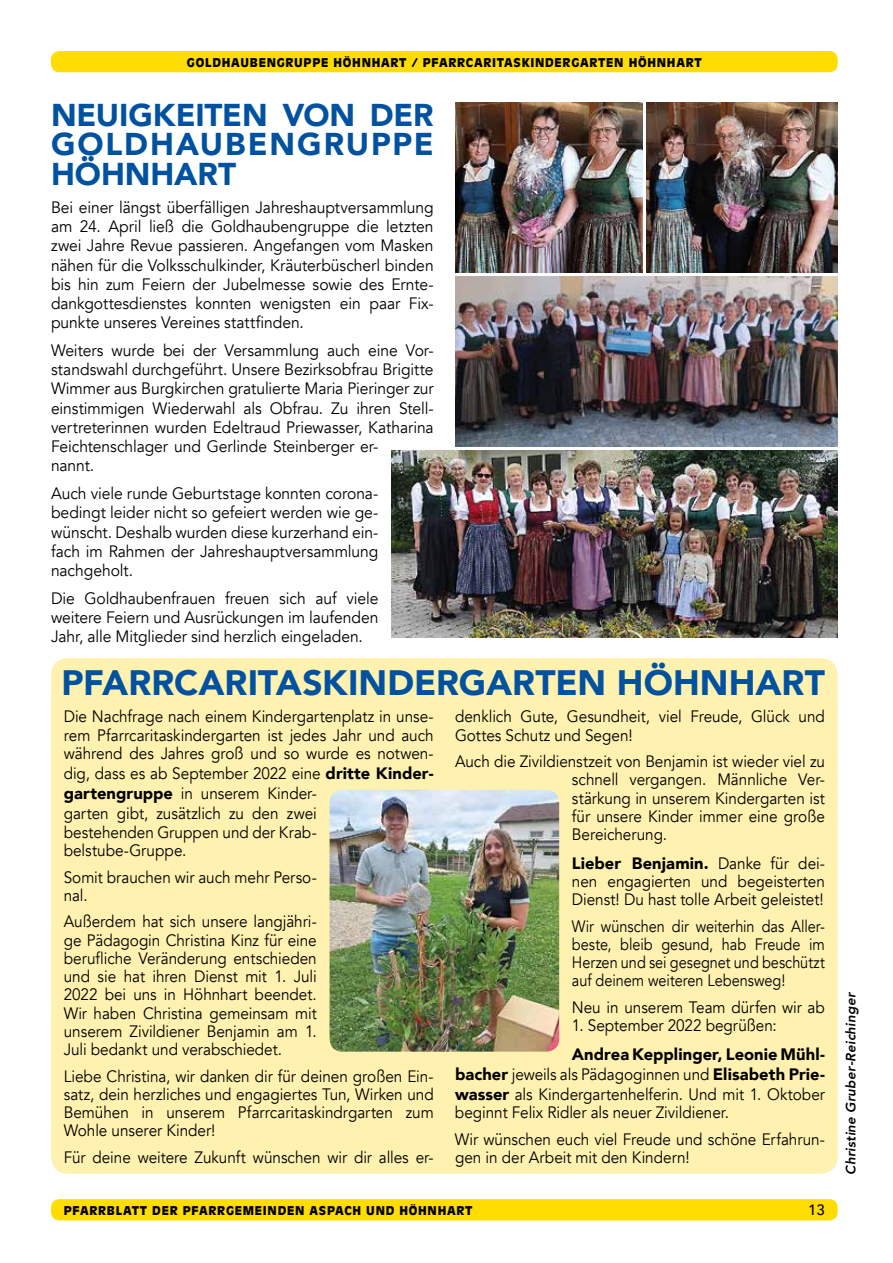
<style>
.page{position:relative;width:893px;height:1263px;background:#fff}
.page>*{position:absolute;margin:0;border:0;box-sizing:border-box;transform-origin:0 0}
.t1{font:900 35.25px "Avenir";color:#0052a1}
.t2{font:900 31.5px/29.7px "Avenir";color:#0052a1;text-align:justify}
.t3{font:16.5px/18.1px "Avenir";letter-spacing:-.005em;color:#000;text-align:justify;scale:.93 1}
.t4{font:16.5px/19.2px "Avenir";letter-spacing:-.005em;color:#000;text-align:justify;scale:.95 1}
.t5{font:16.5px/18.1px "Avenir";letter-spacing:-.005em;color:#000;text-align:justify;scale:.88 1}
.t6{font:500 15px "Avenir";color:#000}
.t7{font:italic 800 13.5px "Avenir";letter-spacing:.015em;color:#000}
.t8{font:900 12px "Antique Olive Std";letter-spacing:.06em;color:#000}
.s1{font-weight:900}
</style>
<div class="page">
<div style="left:51px;top:1199px;width:787px;height:21px;background:#fd0;border-radius:9px"></div>
<div style="left:51px;top:658px;width:787px;height:516px;background:#fff1b0;border-radius:17px"></div>
<div style="left:51px;top:51px;width:787px;height:21px;background:#fd0;border-radius:9px"></div>
<img style="left:646px;top:102px;width:192px;height:170px">
<img style="left:455px;top:276px;width:383px;height:170px">
<img style="left:455px;top:102px;width:187px;height:170px">
<img style="left:391px;top:451px;width:447px;height:187px">
<img style="left:330px;top:790px;width:229px;height:262px">
<p class="t8" style="left:187px;top:55px;width:516px">GOLDHAUBENGRUPPE HÖHNHART / PFARRCARITASKINDERGARTEN HÖHNHART</p>
<h2 class="t2" style="left:51px;top:99px;width:384px">NEUIGKEITEN VON DER GOLDHAUBENGRUPPE HÖHNHART</h2>
<p class="t4" style="left:51px;top:198px;width:404px">Bei einer längst überfälligen Jahreshauptversammlung am 24. April ließ die Goldhaubengruppe die letzten zwei Jahre Revue passieren. Angefangen vom Masken nähen für die Volksschulkinder, Kräuterbüscherl binden bis hin zum Feiern der Jubelmesse sowie des Ernte&shy;dankgottesdienstes konnten wenigsten ein paar Fix&shy;punkte unseres Vereines stattfinden.</p>
<p class="t4" style="left:51px;top:341px;width:404px;text-align:left">Weiters wurde bei der Versammlung auch eine Vor&shy;standswahl durchgeführt. Unsere Bezirksobfrau Brigitte Wimmer aus Burgkirchen gratulierte Maria Pieringer zur einstimmigen Wiederwahl als Obfrau. Zu ihren Stell&shy;vertreterinnen wurden Edeltraud Priewasser, Katharina Feichtenschlager und Gerlinde Steinberger er-<br>nannt.</p>
<p class="t4" style="left:51px;top:484px;width:346px">Auch viele runde Geburtstage konnten corona&shy;bedingt leider nicht so gefeiert werden wie ge&shy;wünscht. Deshalb wurden diese kurzerhand ein&shy;fach im Rahmen der Jahreshauptversammlung nachgeholt.</p>
<p class="t4" style="left:51px;top:589px;width:346px">Die Goldhaubenfrauen freuen sich auf viele weitere Feiern und Ausrückungen im laufenden Jahr, alle Mitglieder sind herzlich eingeladen.</p>
<h1 class="t1" style="left:62px;top:653px;width:765px">PFARRCARITASKINDERGARTEN HÖHNHART</h1>
<p class="t3" style="left:64px;top:708px;width:399px">Die Nachfrage nach einem Kindergartenplatz in unse&shy;rem Pfarrcaritaskindergarten ist jedes Jahr und auch während des Jahres groß und so wurde es notwen-</p>
<p class="t3" style="left:64px;top:763px;width:399px;line-height:20.1px;text-align:left">dig, dass es ab September 2022 eine <span class="s1">dritte Kinder&shy;gartengruppe</span> in unserem Kinder-<br>garten gibt, zusätzlich zu den zwei</p>
<p class="t3" style="left:64px;top:823px;width:274px">bestehenden Gruppen und der Krab&shy;belstube-Gruppe.</p>
<p class="t3" style="left:64px;top:868px;width:274px">Somit brauchen wir auch mehr Perso&shy;nal.</p>
<p class="t3" style="left:64px;top:913px;width:274px">Außerdem hat sich unsere langjähri&shy;ge Pädagogin Christina Kinz für eine berufliche Veränderung entschieden und sie hat ihren Dienst mit 1. Juli 2022 bei uns in Höhnhart beendet.<br>Wir haben Christina gemeinsam mit unserem Zivildiener Benjamin am 1.<br>Juli bedankt und verabschiedet.</p>
<p class="t3" style="left:64px;top:1067px;width:399px">Liebe Christina, wir danken dir für deinen großen Ein&shy;satz, dein herzliches und engagiertes Tun, Wirken und Bemühen in unserem Pfarrcaritaskindrgarten zum Wohle unserer Kinder!</p>
<p class="t3" style="left:64px;top:1148px;width:399px">Für deine weitere Zukunft wünschen wir dir alles er-</p>
<p class="t3" style="left:455px;top:708px;width:399px">denklich Gute, Gesundheit, viel Freude, Glück und<br>Gottes Schutz und Segen!</p>
<p class="t3" style="left:572px;top:753px;width:274px;text-indent:-117px">Auch die Zivildienstzeit von Benjamin ist wieder viel zu schnell vergangen. Männliche Ver&shy;stärkung in unserem Kindergarten ist für unsere Kinder immer eine große Bereicherung.</p>
<p class="t3" style="left:572px;top:854px;width:274px"><span class="s1">Lieber Benjamin.</span> Danke für dei&shy;nen engagierten und begeisterten Dienst! Du hast tolle Arbeit geleistet!</p>
<p class="t5" style="left:572px;top:917px;width:289px">Wir wünschen dir weiterhin das Aller&shy;beste, bleib gesund, hab Freude im Herzen und sei gesegnet und beschützt auf deinem weiteren Lebensweg!</p>
<p class="t3" style="left:572px;top:998px;width:273px">Neu in unserem Team dürfen wir ab</p>
<p class="t3" style="left:572px;top:1017px;width:222px">1. September 2022 begrüßen:</p>
<p class="t3" style="left:455px;top:1044px;width:399px;line-height:20.1px;text-indent:117px"><span class="s1">Andrea Kepplinger, Leonie Mühl&shy;bacher</span> jeweils als Pädagoginnen und <span class="s1">Elisabeth Prie&shy;wasser</span> als Kindergartenhelferin. Und mit 1. Oktober</p>
<p class="t3" style="left:455px;top:1099px;width:399px;line-height:26.7px">beginnt Felix Ridler als neuer Zivildiener.<br>Wir wünschen euch viel Freude und schöne Erfahrun-</p>
<p class="t3" style="left:455px;top:1148px;width:254px">gen in der Arbeit mit den Kindern!</p>
<p class="t8" style="left:64px;top:1203px;width:410px">PFARRBLATT DER PFARRGEMEINDEN ASPACH UND HÖHNHART</p>
<p class="t6" style="left:808px;top:1196px;width:18px">13</p>
<p class="t7" style="left:843px;top:1175px;width:184px;rotate:-90deg">Christine Gruber-Reichinger</p>
</div>
